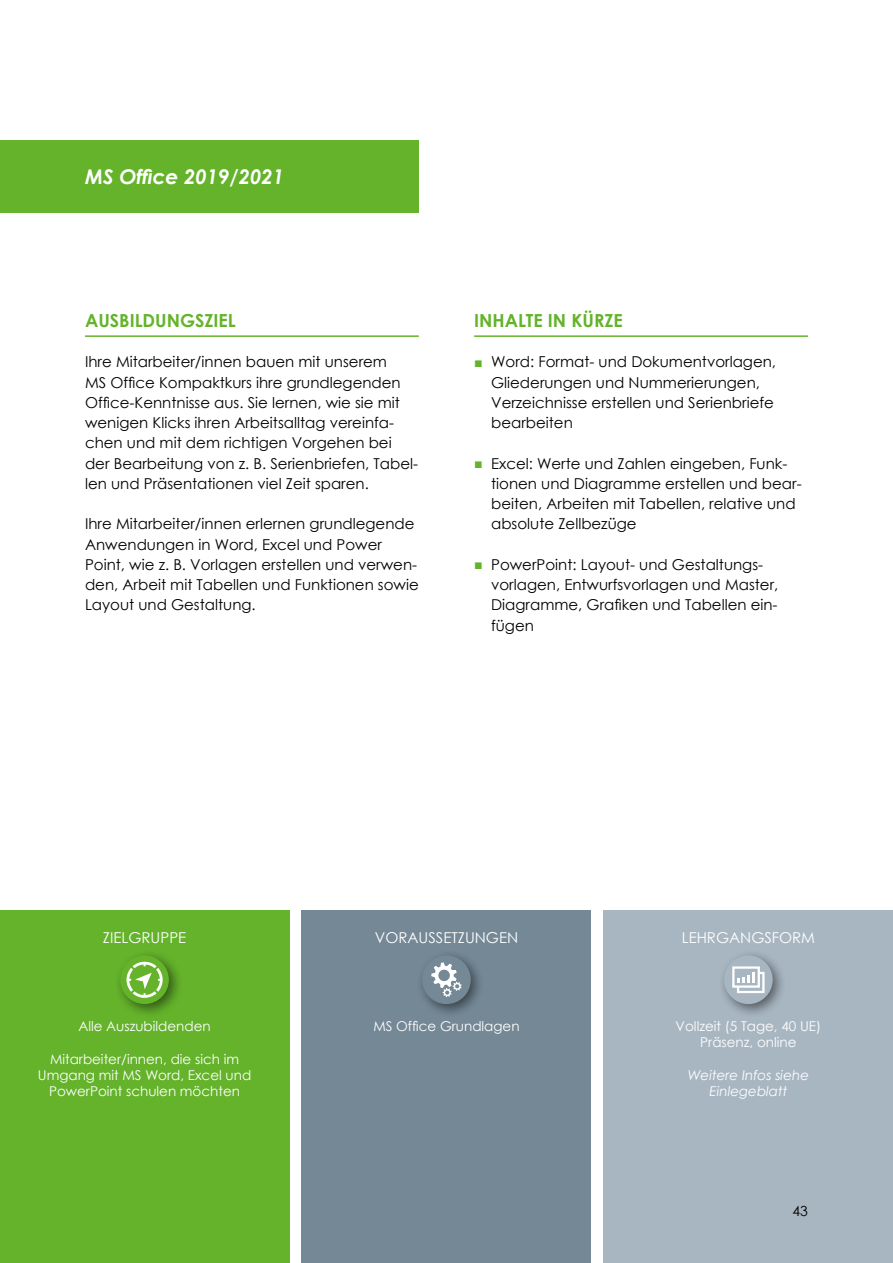
<style>
.page{position:relative;width:893px;height:1263px;background:#fff}
.page>*{position:absolute;margin:0;border:0;box-sizing:border-box;transform-origin:0 0}
.t1{font:italic 700 20.25px "Century Gothic";color:#fff}
.t2{font:700 18px "Century Gothic";color:#64b32b}
.t3{font:15px/20.2px "Century Gothic";color:#000}
.t4{font:15px "Century Gothic";color:#fff}
.t5{font:13.95px "Century Gothic";color:#000}
.t6{font:13.5px/16.2px "Century Gothic";color:#fff;text-align:center}
.t7{font:italic 13.5px/16.2px "Century Gothic";color:#fff;text-align:center}
.s1{font-size:14.25px;color:#64b32b}
</style>
<div class="page">
<hr style="left:85px;top:335px;width:334px;height:2px;background:#64b32b">
<hr style="left:474px;top:335px;width:334px;height:2px;background:#64b32b">
<div style="left:604px;top:910px;width:289px;height:353px;background:#a8b6c2"></div>
<div style="left:718px;top:949px;width:69px;height:69px;background:#000;opacity:.5"></div>
<div style="left:724px;top:955px;width:49px;height:49px;background:#a8b6c2;border-radius:50%"></div>
<svg style="left:732px;top:966px;width:33px;height:27px"></svg>
<div style="left:0;top:910px;width:289px;height:353px;background:#64b32b"></div>
<div style="left:114px;top:949px;width:69px;height:69px;background:#000;opacity:.5"></div>
<div style="left:120px;top:955px;width:49px;height:49px;background:#64b32b;border-radius:50%"></div>
<svg style="left:126px;top:962px;width:37px;height:36px"></svg>
<div style="left:302px;top:910px;width:289px;height:353px;background:#748896"></div>
<div style="left:416px;top:949px;width:69px;height:69px;background:#000;opacity:.5"></div>
<div style="left:422px;top:955px;width:49px;height:49px;background:#748896;border-radius:50%"></div>
<svg style="left:431px;top:962px;width:31px;height:35px"></svg>
<div style="left:0;top:140px;width:419px;height:73px;background:#64b32b"></div>
<h1 class="t1" style="left:85px;top:161px;width:201px">MS Office 2019/2021</h1>
<p class="t2" style="left:85px;top:307px;width:152px">AUSBILDUNGSZIEL</p>
<p class="t3" style="left:85px;top:352px;width:335px">Ihre Mitarbeiter/innen bauen mit unserem<br>MS Office Kompaktkurs ihre grundlegenden Office-Kenntnisse aus. Sie lernen, wie sie mit wenigen Klicks ihren Arbeitsalltag vereinfa&shy;chen und mit dem richtigen Vorgehen bei der Bearbeitung von z. B. Serienbriefen, Tabel&shy;len und Präsentationen viel Zeit sparen.</p>
<p class="t3" style="left:85px;top:514px;width:335px">Ihre Mitarbeiter/innen erlernen grundlegende Anwendungen in Word, Excel und Power Point, wie z. B. Vorlagen erstellen und verwen&shy;den, Arbeit mit Tabellen und Funktionen sowie Layout und Gestaltung.</p>
<p class="t2" style="left:474px;top:307px;width:150px">INHALTE IN KÜRZE</p>
<p class="t3" style="left:491px;top:352px;width:286px;text-indent:-17px"><span class="s1">■</span> Word: Format- und Dokumentvorlagen,<br>Gliederungen und Nummerierungen,<br>Verzeichnisse erstellen und Serienbriefe bearbeiten</p>
<p class="t3" style="left:491px;top:453px;width:312px;text-indent:-17px"><span class="s1">■</span> Excel: Werte und Zahlen eingeben, Funk&shy;tionen und Diagramme erstellen und bear&shy;beiten, Arbeiten mit Tabellen, relative und absolute Zellbezüge</p>
<p class="t3" style="left:491px;top:554px;width:289px;text-indent:-17px"><span class="s1">■</span> PowerPoint: Layout- und Gestaltungs&shy;vorlagen, Entwurfsvorlagen und Master,<br>Diagramme, Grafiken und Tabellen ein&shy;fügen</p>
<p class="t4" style="left:103px;top:927px;width:85px">ZIELGRUPPE</p>
<p class="t4" style="left:682px;top:927px;width:135px">LEHRGANGSFORM</p>
<p class="t4" style="left:375px;top:927px;width:145px">VORAUSSETZUNGEN</p>
<p class="t6" style="left:78px;top:1018px;width:134px">Alle Auszubildenden</p>
<p class="t6" style="left:38px;top:1050px;width:215px">Mitarbeiter/innen, die sich im<br>Umgang mit MS Word, Excel und<br>PowerPoint schulen möchten</p>
<p class="t6" style="left:373px;top:1018px;width:148px">MS Office Grundlagen</p>
<p class="t6" style="left:676px;top:1018px;width:147px">Vollzeit (5 Tage, 40 UE)<br>Präsenz, online</p>
<p class="t7" style="left:688px;top:1066px;width:123px">Weitere Infos siehe<br>Einlegeblatt</p>
<p class="t5" style="left:792px;top:1201px;width:17px">43</p>
</div>
